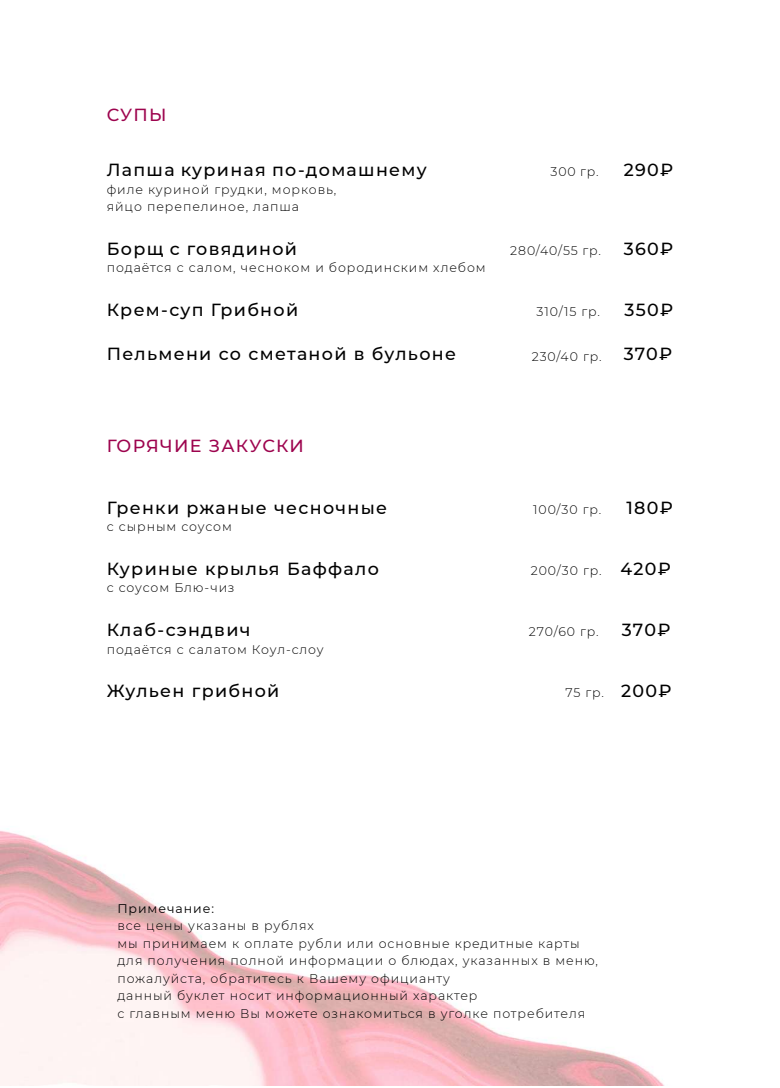
<style>
.page{position:relative;width:780px;height:1088px;background:#fff}
.page>*{position:absolute;margin:0;border:0;box-sizing:border-box;transform-origin:0 0}
.t1{font:500 17.5px "Montserrat";letter-spacing:.075em;color:#000}
.t2{font:500 17.5px "Montserrat";letter-spacing:.06em;color:#9d044e}
.t3{font:300 12.5px/17.5px "Montserrat";letter-spacing:.075em;color:#000}
.t4{font:12.5px "Montserrat";letter-spacing:.075em;color:#000}
.s1{font-weight:500;font-size:17.5px}
</style>
<div class="page">
<img style="left:0;top:830px;width:664px;height:255px">
<h1 class="t2" style="left:107px;top:103px;width:61px">СУПЫ</h1>
<h1 class="t1" style="left:107px;top:158px;width:321px">Лапша куриная по-домашнему</h1>
<p class="t3" style="left:550px;top:162px;width:50px">300 гр.</p>
<h1 class="t1" style="left:623px;top:158px;width:51px">290₽</h1>
<p class="t3" style="left:107px;top:180px;width:231px">филе куриной грудки, морковь, яйцо перепелиное, лапша</p>
<h1 class="t1" style="left:107px;top:236px;width:192px">Борщ с говядиной</h1>
<p class="t3" style="left:510px;top:241px;width:92px">280/40/55 гр.</p>
<h1 class="t1" style="left:623px;top:236px;width:51px">360₽</h1>
<p class="t3" style="left:107px;top:259px;width:380px">подаётся с салом, чесноком и бородинским хлебом</p>
<h1 class="t1" style="left:107px;top:298px;width:193px">Крем-суп Грибной</h1>
<p class="t3" style="left:536px;top:302px;width:65px">310/15 гр.</p>
<h1 class="t1" style="left:624px;top:298px;width:50px">350₽</h1>
<h1 class="t1" style="left:107px;top:341px;width:351px">Пельмени со сметаной в бульоне</h1>
<h1 class="t1" style="left:623px;top:341px;width:50px">370₽</h1>
<p class="t3" style="left:531px;top:347px;width:71px">230/40 гр.</p>
<h1 class="t2" style="left:107px;top:434px;width:199px">ГОРЯЧИЕ ЗАКУСКИ</h1>
<h1 class="t1" style="left:107px;top:495px;width:282px">Гренки ржаные чесночные</h1>
<p class="t3" style="left:533px;top:500px;width:70px">100/30 гр.</p>
<h1 class="t1" style="left:626px;top:495px;width:48px">180₽</h1>
<p class="t3" style="left:107px;top:517px;width:127px">с сырным соусом</p>
<h1 class="t1" style="left:107px;top:556px;width:274px">Куриные крылья Баффало</h1>
<p class="t3" style="left:530px;top:561px;width:142px">200/30 гр. <span class="s1">420₽</span></p>
<p class="t3" style="left:107px;top:579px;width:129px">с соусом Блю-чиз</p>
<h1 class="t1" style="left:107px;top:618px;width:145px">Клаб-сэндвич</h1>
<p class="t3" style="left:529px;top:622px;width:71px">270/60 гр.</p>
<h1 class="t1" style="left:621px;top:618px;width:50px">370₽</h1>
<p class="t3" style="left:107px;top:640px;width:218px">подаётся с салатом Коул-слоу</p>
<h1 class="t1" style="left:107px;top:679px;width:174px">Жульен грибной</h1>
<p class="t3" style="left:565px;top:684px;width:108px">75 гр. <span class="s1">200₽</span></p>
<p class="t4" style="left:117px;top:899px;width:98px">Примечание:</p>
<p class="t3" style="left:117px;top:916px;width:482px">все цены указаны в рублях<br>мы принимаем к оплате рубли или основные кредитные карты для получения полной информации о блюдах, указанных в меню, пожалуйста, обратитесь к Вашему официанту<br>данный буклет носит информационный характер<br>с главным меню Вы можете ознакомиться в уголке потребителя</p>
</div>
